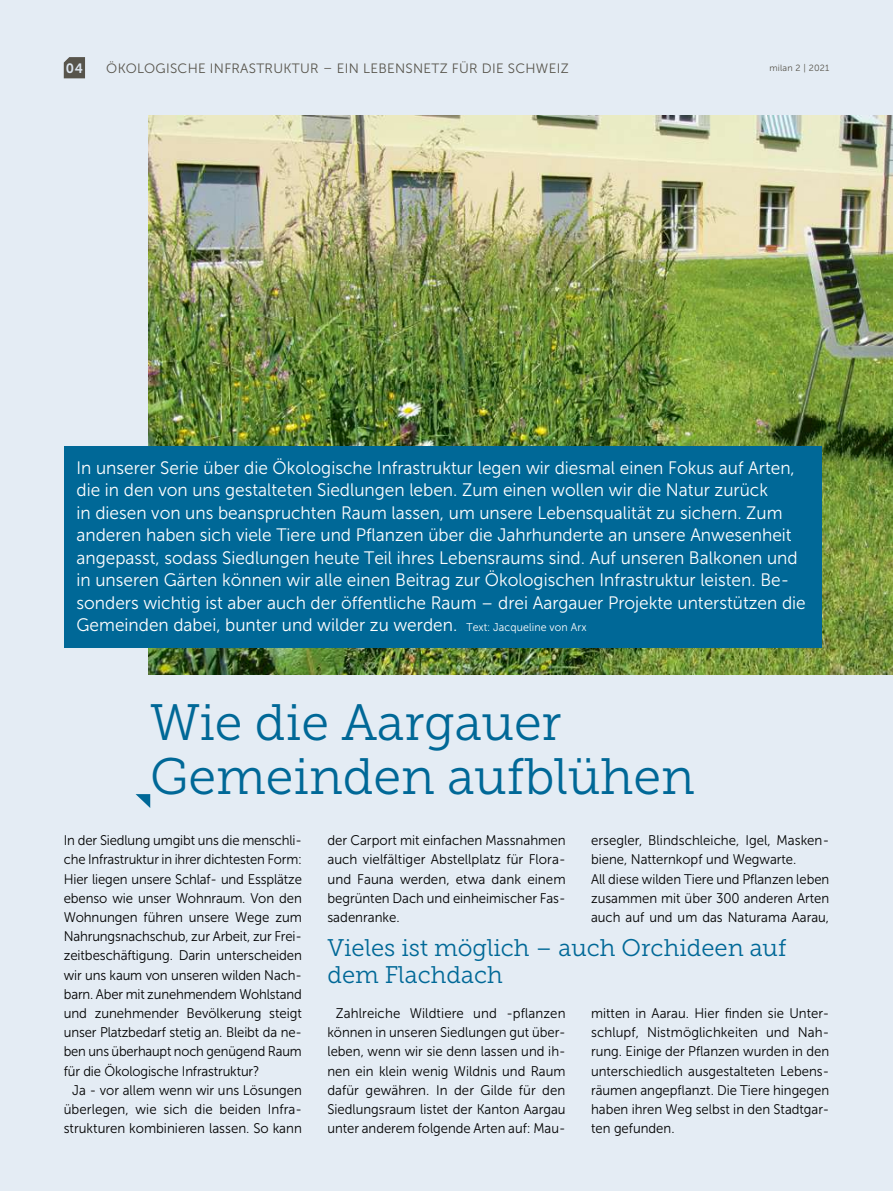
<style>
.page{position:relative;width:893px;height:1191px;background:#e4ecf4}
.page>*{position:absolute;margin:0;border:0;box-sizing:border-box;transform-origin:0 0}
.t1{font:51px/54px "Museo Slab 300";color:#006897}
.t2{font:24px/27px "Museo Slab 300";color:#006897}
.t3{font:18px/22.5px "Museo Sans 300";color:#fff;scale:.96 1}
.t4{font:13.95px/19.2px "Museo Sans 300";color:#000;text-align:justify;scale:.94 1}
.t5{font:13.95px/19.2px "Museo Sans 300";color:#000;text-align:justify;scale:.95 1}
.t6{font:13.5px "Museo Sans 300";letter-spacing:.02em;color:#57544b}
.t7{font:13.5px "Museo Sans 700";color:#dee7f2}
.t8{font:9px "Museo Sans 300";letter-spacing:.02em;color:#57544b}
.s1{font-size:11.25px}
</style>
<div class="page">
<img style="left:149px;top:115px;width:744px;height:559px">
<div style="left:64px;top:447px;width:757px;height:201px;background:#006897"></div>
<svg style="left:136px;top:794px;width:14px;height:14px"></svg>
<svg style="left:64px;top:57px;width:21px;height:21px"></svg>
<p class="t7" style="left:66px;top:60px;width:18px">04</p>
<p class="t6" style="left:106px;top:61px;width:464px">ÖKOLOGISCHE INFRASTRUKTUR – EIN LEBENSNETZ FÜR DIE SCHWEIZ</p>
<p class="t8" style="left:769px;top:63px;width:61px">milan 2 | 2021</p>
<p class="t3" style="left:77px;top:456px;width:761px">In unserer Serie über die Ökologische Infrastruktur legen wir diesmal einen Fokus auf Arten, die in den von uns gestalteten Siedlungen leben. Zum einen wollen wir die Natur zurück<br>in diesen von uns beanspruchten Raum lassen, um unsere Lebensqualität zu sichern. Zum anderen haben sich viele Tiere und Pflanzen über die Jahrhunderte an unsere Anwesenheit angepasst, sodass Siedlungen heute Teil ihres Lebensraums sind. Auf unseren Balkonen und in unseren Gärten können wir alle einen Beitrag zur Ökologischen Infrastruktur leisten. Be&shy;sonders wichtig ist aber auch der öffentliche Raum – drei Aargauer Projekte unterstützen die Gemeinden dabei, bunter und wilder zu werden. <span class="s1">Text: Jacqueline von Arx</span></p>
<h1 class="t1" style="left:150px;top:696px;width:546px">Wie die Aargauer<br>Gemeinden aufblühen</h1>
<p class="t4" style="left:64px;top:831px;width:255px">In der Siedlung umgibt uns die menschli&shy;che Infrastruktur in ihrer dichtesten Form:<br>Hier liegen unsere Schlaf- und Essplätze ebenso wie unser Wohnraum. Von den Wohnungen führen unsere Wege zum Nahrungsnachschub, zur Arbeit, zur Frei&shy;zeitbeschäftigung. Darin unterscheiden wir uns kaum von unseren wilden Nach&shy;barn. Aber mit zunehmendem Wohlstand und zunehmender Bevölkerung steigt unser Platzbedarf stetig an. Bleibt da ne&shy;ben uns überhaupt noch genügend Raum für die Ökologische Infrastruktur?</p>
<p class="t4" style="left:64px;top:1080px;width:255px;text-indent:9px">Ja - vor allem wenn wir uns Lösungen überlegen, wie sich die beiden Infra&shy;strukturen kombinieren lassen. So kann</p>
<p class="t5" style="left:327px;top:831px;width:252px">der Carport mit einfachen Massnahmen auch vielfältiger Abstellplatz für Flora&shy;und Fauna werden, etwa dank einem begrünten Dach und einheimischer Fas&shy;sadenranke.</p>
<p class="t5" style="left:591px;top:831px;width:252px;text-align:left">ersegler, Blindschleiche, Igel, Masken&shy;biene, Natternkopf und Wegwarte.<br>All diese wilden Tiere und Pflanzen leben zusammen mit über 300 anderen Arten auch auf und um das Naturama Aarau,</p>
<h2 class="t2" style="left:327px;top:934px;width:461px">Vieles ist möglich – auch Orchideen auf dem Flachdach</h2>
<p class="t5" style="left:327px;top:1003px;width:252px;text-indent:9px">Zahlreiche Wildtiere und -pflanzen können in unseren Siedlungen gut über&shy;leben, wenn wir sie denn lassen und ih&shy;nen ein klein wenig Wildnis und Raum dafür gewähren. In der Gilde für den Siedlungsraum listet der Kanton Aargau unter anderem folgende Arten auf: Mau-</p>
<p class="t4" style="left:591px;top:1003px;width:255px">mitten in Aarau. Hier finden sie Unter&shy;schlupf, Nistmöglichkeiten und Nah&shy;rung. Einige der Pflanzen wurden in den unterschiedlich ausgestalteten Lebens&shy;räumen angepflanzt. Die Tiere hingegen haben ihren Weg selbst in den Stadtgar&shy;ten gefunden.</p>
</div>
